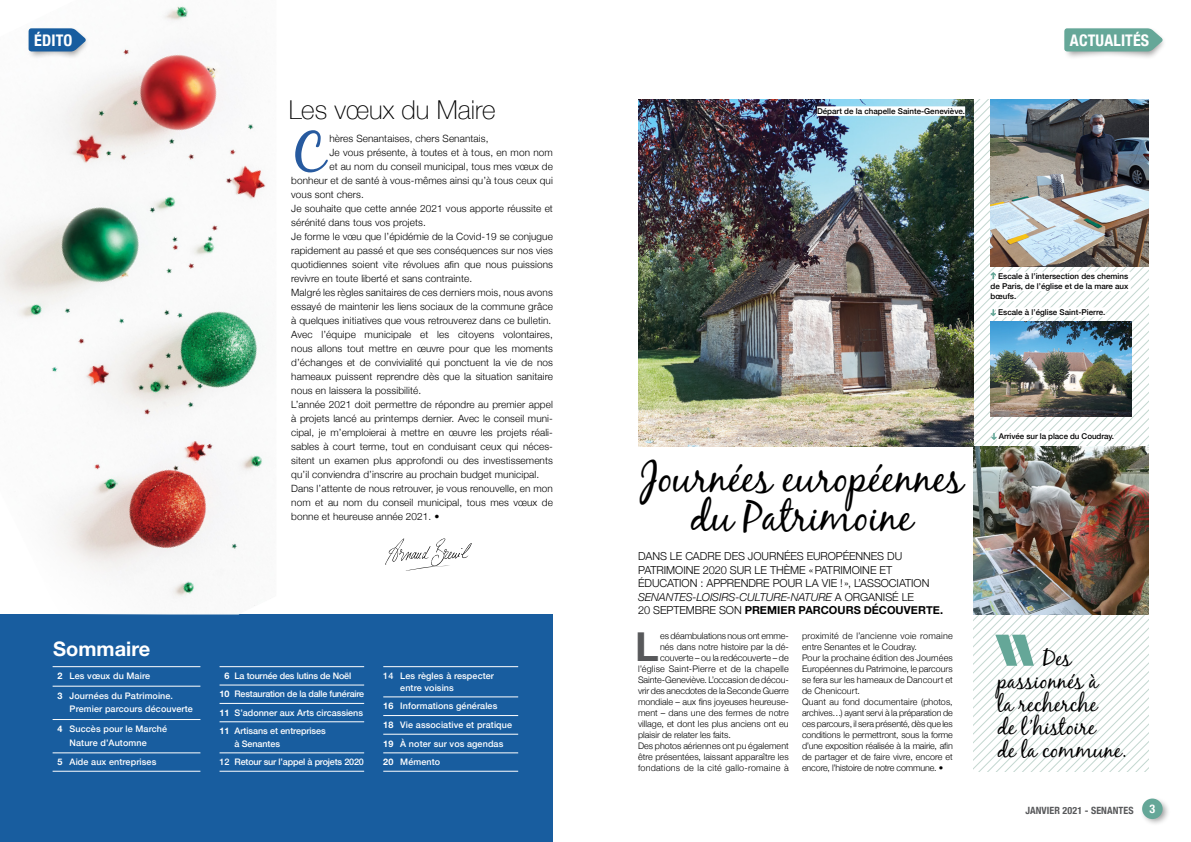
<style>
.page{position:relative;width:1191px;height:842px;background:#fff}
.page>*{position:absolute;margin:0;border:0;box-sizing:border-box;transform-origin:0 0}
.t1{font:54.5px "Black Jack";color:#275a9f}
.t2{font:42px/39px "Black Jack";color:#000;text-align:center}
.t3{font:700 39.8px "Helvetica Neue";color:#58595b}
.t4{font:100 26px "Helvetica Neue";color:#000}
.t5{font:22px/23px "Black Jack";color:#000}
.t6{font:700 20px "Helvetica Neue";color:#fff}
.t7{font:700 condensed 16px "Helvetica Neue";letter-spacing:.01em;color:#fff}
.t8{font:700 condensed 12px "Helvetica Neue";color:#fff}
.t9{font:300 11px/13.5px "Helvetica Neue";letter-spacing:-.005em;color:#000}
.t10{font:300 10px "Helvetica Neue";letter-spacing:.01em;color:#000}
.t11{font:700 condensed 10px "Helvetica Neue";letter-spacing:.01em;color:#58595b}
.t12{font:300 9px/11px "Helvetica Neue";color:#000}
.t13{font:500 9px/19.5px "Helvetica Neue";letter-spacing:.01em;color:#fff}
.t14{font:500 9px/18.4px "Helvetica Neue";letter-spacing:-.02em;color:#fff}
.t15{font:300 9px "Helvetica Neue";letter-spacing:.025em;color:#000}
.t16{font:500 8px/10px "Helvetica Neue";color:#000;text-align:justify}
.s1{font-weight:700}
.s2{font-style:italic}
</style>
<div class="page">
<div style="left:0;top:614px;width:553px;height:228px;background:#185d9f"></div>
<svg style="left:1058px;top:326px;width:90px;height:445px"></svg>
<svg style="left:385px;top:538px;width:87px;height:33px"></svg>
<img style="left:0;top:6px;width:266px;height:600px">
<img style="left:638px;top:99px;width:335px;height:347px">
<img style="left:973px;top:446px;width:175px;height:168px">
<img style="left:990px;top:326px;width:141px;height:91px">
<hr style="left:53px;top:666px;width:147px;height:1px;background:#fff">
<hr style="left:53px;top:686px;width:147px;height:1px;background:#fff">
<hr style="left:53px;top:719px;width:147px;height:1px;background:#fff">
<hr style="left:53px;top:753px;width:147px;height:1px;background:#fff">
<hr style="left:53px;top:771px;width:147px;height:1px;background:#fff">
<hr style="left:219px;top:666px;width:145px;height:1px;background:#fff">
<hr style="left:219px;top:685px;width:145px;height:1px;background:#fff">
<hr style="left:219px;top:703px;width:145px;height:1px;background:#fff">
<hr style="left:219px;top:721px;width:145px;height:1px;background:#fff">
<hr style="left:219px;top:753px;width:145px;height:1px;background:#fff">
<hr style="left:219px;top:771px;width:145px;height:1px;background:#fff">
<hr style="left:383px;top:666px;width:135px;height:1px;background:#fff">
<hr style="left:383px;top:697px;width:135px;height:1px;background:#fff">
<hr style="left:383px;top:715px;width:135px;height:1px;background:#fff">
<hr style="left:383px;top:734px;width:135px;height:1px;background:#fff">
<hr style="left:383px;top:753px;width:135px;height:1px;background:#fff">
<hr style="left:383px;top:771px;width:135px;height:1px;background:#fff">
<svg style="left:995px;top:635px;width:39px;height:31px"></svg>
<img style="left:973px;top:99px;width:175px;height:227px">
<div style="left:996px;top:431px;width:118px;height:10px;background:#fff"></div>
<svg style="left:991px;top:433px;width:5px;height:7px"></svg>
<div style="left:817px;top:106px;width:148px;height:10px;background:#fff"></div>
<div style="left:27px;top:27px;width:63px;height:33px;background:#000;opacity:.4"></div>
<svg style="left:29px;top:28px;width:58px;height:23px"></svg>
<div style="left:1062px;top:27px;width:105px;height:33px;background:#000;opacity:.4"></div>
<svg style="left:1064px;top:28px;width:99px;height:23px;background:#6fac9e"></svg>
<div style="left:1139px;top:796px;width:31px;height:30px;background:#000;opacity:.4"></div>
<div style="left:1142px;top:798px;width:20px;height:21px;background:#65a798;border-radius:50%"></div>
<h3 class="t7" style="left:34px;top:27px;width:40px">ÉDITO</h3>
<h3 class="t7" style="left:1070px;top:27px;width:81px">ACTUALITÉS</h3>
<h3 class="t4" style="left:289px;top:90px;width:208px">Les vœux du Maire</h3>
<h1 class="t1" style="left:291px;top:120px;width:34px">C</h1>
<p class="t10" style="left:329px;top:131px;width:161px">hères Senantaises, chers Senantais,</p>
<p class="t10" style="left:329px;top:145px;width:225px">Je vous présente, à toutes et à tous, en mon nom</p>
<p class="t10" style="left:329px;top:159px;width:225px">et au nom du conseil municipal, tous mes vœux de</p>
<p class="t10" style="left:291px;top:173px;width:263px">bonheur et de santé à vous-mêmes ainsi qu’à tous ceux qui</p>
<p class="t10" style="left:291px;top:187px;width:74px">vous sont chers.</p>
<p class="t10" style="left:291px;top:201px;width:263px">Je souhaite que cette année 2021 vous apporte réussite et</p>
<p class="t10" style="left:291px;top:215px;width:136px">sérénité dans tous vos projets.</p>
<p class="t10" style="left:291px;top:229px;width:263px">Je forme le vœu que l’épidémie de la Covid-19 se conjugue</p>
<p class="t10" style="left:291px;top:243px;width:263px">rapidement au passé et que ses conséquences sur nos vies</p>
<p class="t10" style="left:291px;top:257px;width:263px">quotidiennes soient vite révolues afin que nous puissions</p>
<p class="t10" style="left:291px;top:271px;width:182px">revivre en toute liberté et sans contrainte.</p>
<p class="t10" style="left:291px;top:285px;width:263px">Malgré les règles sanitaires de ces derniers mois, nous avons</p>
<p class="t10" style="left:291px;top:299px;width:263px">essayé de maintenir les liens sociaux de la commune grâce</p>
<p class="t10" style="left:291px;top:313px;width:261px">à quelques initiatives que vous retrouverez dans ce bulletin.</p>
<p class="t10" style="left:291px;top:327px;width:263px">Avec l’équipe municipale et les citoyens volontaires,</p>
<p class="t10" style="left:291px;top:341px;width:263px">nous allons tout mettre en œuvre pour que les moments</p>
<p class="t10" style="left:291px;top:355px;width:263px">d’échanges et de convivialité qui ponctuent la vie de nos</p>
<p class="t10" style="left:291px;top:369px;width:263px">hameaux puissent reprendre dès que la situation sanitaire</p>
<p class="t10" style="left:291px;top:383px;width:131px">nous en laissera la possibilité.</p>
<p class="t10" style="left:291px;top:397px;width:263px">L’année 2021 doit permettre de répondre au premier appel</p>
<p class="t10" style="left:291px;top:411px;width:263px">à projets lancé au printemps dernier. Avec le conseil muni-</p>
<p class="t10" style="left:291px;top:425px;width:263px">cipal, je m’emploierai à mettre en œuvre les projets réali-</p>
<p class="t10" style="left:291px;top:439px;width:263px">sables à court terme, tout en conduisant ceux qui néces-</p>
<p class="t10" style="left:291px;top:453px;width:263px">sitent un examen plus approfondi ou des investissements</p>
<p class="t10" style="left:291px;top:467px;width:249px">qu’il conviendra d’inscrire au prochain budget municipal.</p>
<p class="t10" style="left:291px;top:481px;width:263px">Dans l’attente de nous retrouver, je vous renouvelle, en mon</p>
<p class="t10" style="left:291px;top:495px;width:263px">nom et au nom du conseil municipal, tous mes vœux de</p>
<p class="t10" style="left:291px;top:509px;width:150px">bonne et heureuse année 2021. •</p>
<h3 class="t6" style="left:53px;top:633px;width:98px">SOMMAIRE</h3>
<p class="t13" style="left:57px;top:665px;width:117px"><span class="s1">2</span> Les vœux du Maire<br><span class="s1">3</span> Journées du Patrimoine.</p>
<p class="t13" style="left:57px;top:699px;width:137px;text-indent:12px">Premier parcours découverte<br><span class="s1">4</span> Succès pour le Marché</p>
<p class="t13" style="left:57px;top:732px;width:100px;text-align:center">Nature d’Automne<br><span class="s1">5</span> Aide aux entreprises</p>
<p class="t14" style="left:219px;top:666px;width:146px;text-indent:5px"><span class="s1">6</span> La tournée des lutins de Noël<br><span class="s1">10</span> Restauration de la dalle funéraire<br><span class="s1">11</span> S’adonner aux Arts circassiens<br><span class="s1">11</span> Artisans et entreprises</p>
<p class="t14" style="left:219px;top:734px;width:146px;text-indent:15px">à Senantes<br>12 Retour sur l’appel à projets 2020</p>
<p class="t13" style="left:400px;top:669px;width:95px;line-height:11.6px;text-indent:-17px">14 Les règles à respecter entre voisins</p>
<p class="t13" style="left:383px;top:696px;width:130px;line-height:18.7px"><span class="s1">16</span> Informations générales<br><span class="s1">18</span> Vie associative et pratique<br><span class="s1">19</span> à noter sur vos agendas<br><span class="s1">20</span> Mémento</p>
<p class="t16" style="left:817px;top:105px;width:150px">Départ de la chapelle Sainte-Geneviève.</p>
<p class="t16" style="left:990px;top:271px;width:139px;text-indent:8px">Escale à l’intersection des chemins de Paris, de l’église et de la mare aux bœufs.</p>
<p class="t16" style="left:998px;top:306px;width:109px">Escale à l’église Saint-Pierre.</p>
<h2 class="t2" style="left:640px;top:457px;width:325px">Journées européennes du Patrimoine</h2>
<p class="t9" style="left:638px;top:549px;width:265px;text-indent:69px">re des Journées européennes du patrimoine 2020 sur le thème «Patrimoine et éducation : apprendre pour la vie ! », l’ass</p>
<p class="t9" style="left:638px;top:549px;width:56px">Dans le cad</p>
<p class="t9" style="left:638px;top:576px;width:306px;text-indent:243px">oc iation<br><span class="s2">SENANTES-LOISIRS-CULTURE-NATURE</span> a orga nisé l e<br>20 septembre son <span class="s1">PREMIER PARCOURS DÉCOUVERTE.</span></p>
<h3 class="t3" style="left:635px;top:616px;width:25px">L</h3>
<p class="t12" style="left:660px;top:630px;width:130px">es déambulations nous ont emme-</p>
<p class="t12" style="left:660px;top:641px;width:130px">nés dans notre histoire par la dé-</p>
<p class="t12" style="left:660px;top:652px;width:130px">couverte – ou la redécouverte – de</p>
<p class="t15" style="left:638px;top:662px;width:152px">l’église Saint-Pierre et de la chapelle</p>
<p class="t12" style="left:638px;top:674px;width:152px">Sainte-Geneviève. L’occasion de décou-</p>
<p class="t12" style="left:638px;top:685px;width:152px">vrir des anecdotes de la Seconde Guerre</p>
<p class="t12" style="left:638px;top:696px;width:152px">mondiale – aux fins joyeuses heureuse-</p>
<p class="t12" style="left:638px;top:707px;width:152px">ment – dans une des fermes de notre</p>
<p class="t12" style="left:638px;top:718px;width:152px">village, et dont les plus anciens ont eu</p>
<p class="t12" style="left:638px;top:729px;width:94px">plaisir de relater les faits.</p>
<p class="t12" style="left:638px;top:740px;width:152px">Des photos aériennes ont pu également</p>
<p class="t12" style="left:638px;top:751px;width:152px">être présentées, laissant apparaître les</p>
<p class="t15" style="left:638px;top:761px;width:152px">fondations de la cité gallo-romaine à</p>
<p class="t12" style="left:802px;top:630px;width:152px">proximité de l’ancienne voie romaine entre Senantes et le Coudray.<br>Pour la prochaine édition des Journées Européennes du Patrimoine, le parcours se fera sur les hameaux de Dancourt et de Chenicourt.<br>Quant au fond documentaire (photos, archives…) ayant servi à la préparation de ces parcours, il sera présenté, dès que les conditions le permettront, sous la forme d’une exposition réalisée à la mairie, afin de partager et de faire vivre, encore et encore, l’histoire de notre commune. •</p>
<p class="t16" style="left:999px;top:430px;width:117px">Arrivée sur la place du Coudray.</p>
<h3 class="t5" style="left:997px;top:646px;width:131px;text-indent:45px">Des passionnés à<br>la recherche<br>de l’histoire<br>de la commune.</h3>
<p class="t11" style="left:1025px;top:802px;width:110px">JANVIER 2021 - SENANTES</p>
<p class="t8" style="left:1149px;top:798px;width:7px">3</p>
</div>
